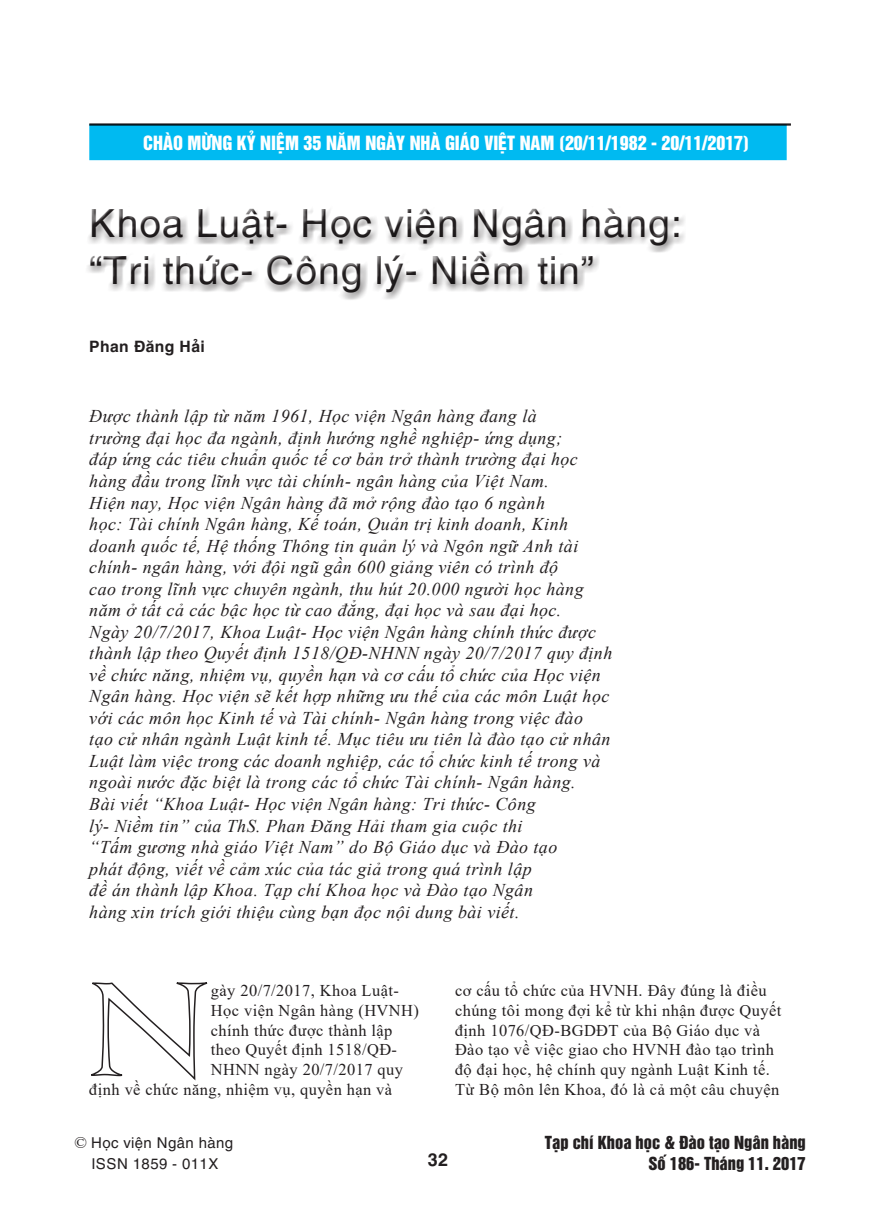
<style>
.page{position:relative;width:876px;height:1217px;background:#fff}
.page>*{position:absolute;margin:0;border:0;box-sizing:border-box;transform-origin:0 0}
.t1{font:38.85px/46.7px "UTM Helve";color:#231f20}
.Sapo{font:italic 18px/21.5px "Times New Roman";letter-spacing:.025em;color:#231f20}
.t2{font:18px "UTM Helvet Ins";color:#fff}
.t3{font:700 18px "UTM Helve";color:#231f20}
.Body{font:16.5px/19.8px "Times New Roman";letter-spacing:.025em;color:#231f20}
.t4{font:16.5px/20.9px "UTM Helvet Ins";color:#231f20;text-align:right}
.t5{font:700 15.75px "UTM Helve";color:#231f20}
.t6{font:15px/20.9px "UTM Helve";color:#231f20;text-align:center}
.s1{font-family:"Times New Roman";font-size:16.5px}
</style>
<div class="page">
<div style="left:84px;top:204px;width:602px;height:97px;background:#231f20;opacity:.75"></div>
<svg style="left:91px;top:982px;width:117px;height:99px"></svg>
<hr style="left:89px;top:123px;width:702px;height:3px;background:#231f20">
<div style="left:89px;top:124px;width:698px;height:36px;background:#00baf1"></div>
<p class="t2" style="left:143px;top:128px;width:607px">CHÀO MỪNG KỶ NIỆM 35 NĂM NGÀY NHÀ GIÁO VIỆT NAM (20/11/1982 - 20/11/2017)</p>
<h1 class="t1" style="left:89px;top:196px;width:595px">Khoa Luật- Học viện Ngân hàng: “Tri thức- Công lý- Niềm tin”</h1>
<p class="t5" style="left:89px;top:333px;width:117px">Phan Đăng Hải</p>
<p class="Sapo" style="left:89px;top:405px;width:496px">Được thành lập từ năm 1961, Học viện Ngân hàng đang là trường đại học đa ngành, định hướng nghề nghiệp- ứng dụng; đáp ứng các tiêu chuẩn quốc tế cơ bản trở thành trường đại học hàng đầu trong lĩnh vực tài chính- ngân hàng của Việt Nam.<br>Hiện nay, Học viện Ngân hàng đã mở rộng đào tạo 6 ngành<br>học: Tài chính Ngân hàng, Kế toán, Quản trị kinh doanh, Kinh doanh quốc tế, Hệ thống Thông tin quản lý và Ngôn ngữ Anh tài chính- ngân hàng, với đội ngũ gần 600 giảng viên có trình độ cao trong lĩnh vực chuyên ngành, thu hút 20.000 người học hàng năm ở tất cả các bậc học từ cao đẳng, đại học và sau đại học.</p>
<p class="Sapo" style="left:89px;top:620px;width:525px">Ngày 20/7/2017, Khoa Luật- Học viện Ngân hàng chính thức được thành lập theo Quyết định 1518/QĐ-NHNN ngày 20/7/2017 quy định về chức năng, nhiệm vụ, quyền hạn và cơ cấu tổ chức của Học viện Ngân hàng. Học viện sẽ kết hợp những ưu thế của các môn Luật học với các môn học Kinh tế và Tài chính- Ngân hàng trong việc đào<br>tạo cử nhân ngành Luật kinh tế. Mục tiêu ưu tiên là đào tạo cử nhân Luật làm việc trong các doanh nghiệp, các tổ chức kinh tế trong và ngoài nước đặc biệt là trong các tổ chức Tài chính- Ngân hàng.</p>
<p class="Sapo" style="left:89px;top:792px;width:469px">Bài viết “Khoa Luật- Học viện Ngân hàng: Tri thức- Công lý- Niềm tin” của ThS. Phan Đăng Hải tham gia cuộc thi “Tấm gương nhà giáo Việt Nam” do Bộ Giáo dục và Đào tạo phát động, viết về cảm xúc của tác giả trong quá trình lập<br>đề án thành lập Khoa. Tạp chí Khoa học và Đào tạo Ngân hàng xin trích giới thiệu cùng bạn đọc nội dung bài viết.</p>
<p class="Body" style="left:211px;top:980px;width:189px">gày 20/7/2017, Khoa Luật-</p>
<p class="Body" style="left:211px;top:999px;width:209px">Học viện Ngân hàng (HVNH)</p>
<p class="Body" style="left:211px;top:1019px;width:183px">chính thức được thành lập</p>
<p class="Body" style="left:211px;top:1039px;width:188px">theo Quyết định 1518/QĐ-</p>
<p class="Body" style="left:211px;top:1058px;width:194px">NHNN ngày 20/7/2017 quy</p>
<p class="Body" style="left:89px;top:1078px;width:304px">định về chức năng, nhiệm vụ, quyền hạn và</p>
<p class="Body" style="left:455px;top:980px;width:328px">cơ cấu tổ chức của HVNH. Đây đúng là điều chúng tôi mong đợi kể từ khi nhận được Quyết định 1076/QĐ-BGDĐT của Bộ Giáo dục và Đào tạo về việc giao cho HVNH đào tạo trình độ đại học, hệ chính quy ngành Luật Kinh tế.<br>Từ Bộ môn lên Khoa, đó là cả một câu chuyện</p>
<p class="t6" style="left:74px;top:1130px;width:161px"><span class="s1">©</span> Học viện Ngân hàng<br>ISSN 1859 - 011X</p>
<p class="t4" style="left:545px;top:1130px;width:262px">Tạp chí Khoa học &amp; Đào tạo Ngân hàng<br>Số 186- Tháng 11. 2017</p>
<p class="t3" style="left:428px;top:1144px;width:22px">32</p>
</div>
